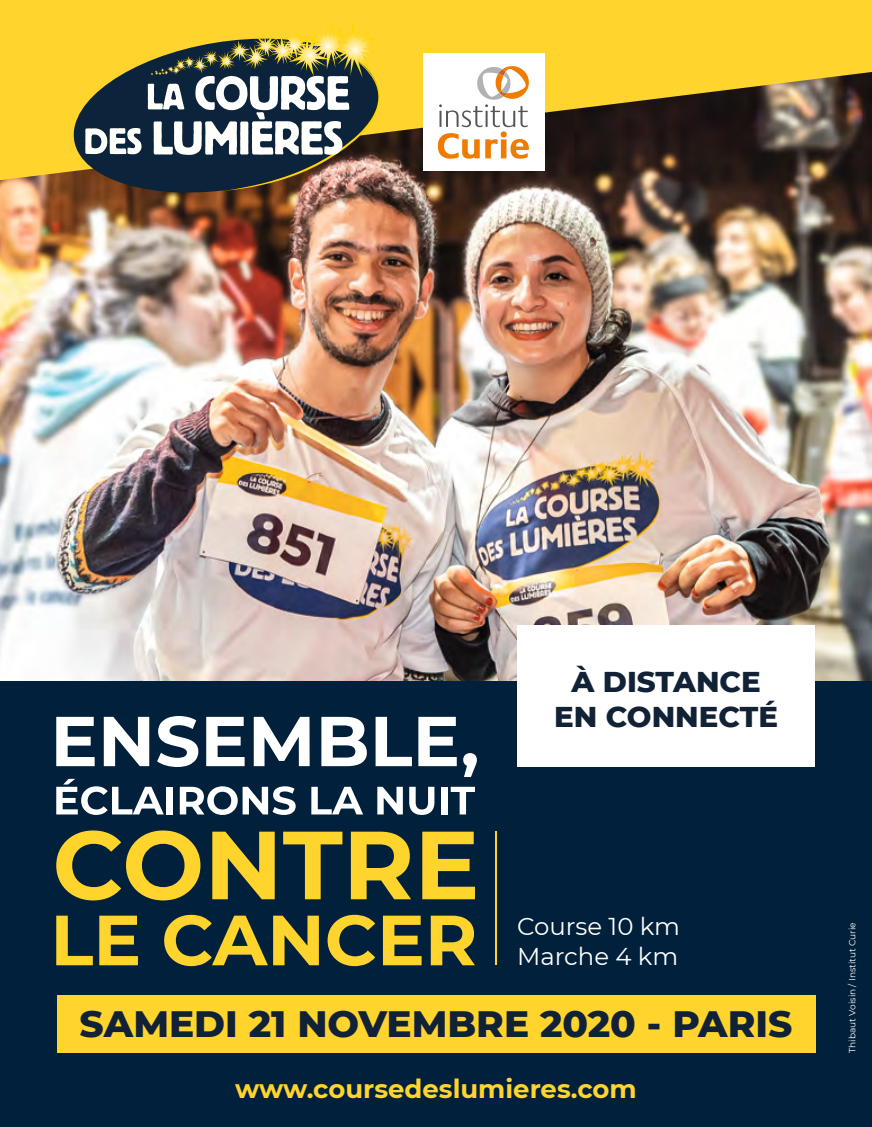
<style>
.page{position:relative;width:872px;height:1127px;background:#fff}
.page>*{position:absolute;margin:0;border:0;box-sizing:border-box;transform-origin:0 0}
.t1{font:800 37.5px "Montserrat";color:#112136}
.t2{font:800 29.25px/35.1px "Montserrat";color:#112136;text-align:center}
.t3{font:700 25.95px "Montserrat";color:#ffd42d}
.t4{font:24.3px/30.5px "Montserrat";color:#fff}
.t5{font:9px "Montserrat";color:#fff}
</style>
<div class="page">
<img style="left:0;top:180px;width:872px;height:501px">
<svg style="left:0;top:0;width:872px;height:180px;background:#bb9a2b"></svg>
<div style="left:0;top:681px;width:872px;height:446px;background:#00203b"></div>
<svg style="left:56px;top:717px;width:39px;height:49px"></svg>
<svg style="left:104px;top:717px;width:45px;height:49px"></svg>
<svg style="left:157px;top:716px;width:41px;height:51px"></svg>
<svg style="left:206px;top:717px;width:39px;height:49px"></svg>
<svg style="left:254px;top:717px;width:56px;height:49px"></svg>
<svg style="left:321px;top:717px;width:46px;height:49px"></svg>
<svg style="left:375px;top:717px;width:37px;height:49px"></svg>
<svg style="left:418px;top:717px;width:39px;height:49px"></svg>
<svg style="left:463px;top:753px;width:14px;height:24px"></svg>
<svg style="left:56px;top:779px;width:108px;height:36px"></svg>
<div style="left:167px;top:787px;width:6px;height:27px;background:#fff"></div>
<svg style="left:180px;top:786px;width:116px;height:29px"></svg>
<svg style="left:311px;top:787px;width:52px;height:27px"></svg>
<svg style="left:377px;top:787px;width:26px;height:27px"></svg>
<svg style="left:409px;top:787px;width:25px;height:28px"></svg>
<div style="left:441px;top:787px;width:6px;height:27px;background:#fff"></div>
<svg style="left:451px;top:787px;width:24px;height:27px"></svg>
<svg style="left:56px;top:830px;width:144px;height:70px"></svg>
<svg style="left:212px;top:831px;width:63px;height:68px"></svg>
<svg style="left:283px;top:831px;width:59px;height:68px"></svg>
<svg style="left:351px;top:831px;width:60px;height:68px"></svg>
<svg style="left:422px;top:831px;width:53px;height:68px"></svg>
<svg style="left:56px;top:915px;width:37px;height:50px"></svg>
<svg style="left:99px;top:915px;width:39px;height:50px"></svg>
<svg style="left:164px;top:915px;width:155px;height:51px"></svg>
<svg style="left:327px;top:915px;width:48px;height:51px"></svg>
<svg style="left:383px;top:915px;width:38px;height:50px"></svg>
<svg style="left:431px;top:915px;width:44px;height:50px"></svg>
<div style="left:57px;top:995px;width:758px;height:58px;background:#ffd42d"></div>
<svg style="left:68px;top:29px;width:317px;height:173px;background:#856f31"></svg>
<svg style="left:85px;top:128px;width:56px;height:26px"></svg>
<svg style="left:148px;top:21px;width:232px;height:170px"></svg>
<hr style="left:495px;top:831px;width:2px;height:134px;background:#ffd42d">
<div style="left:423px;top:53px;width:122px;height:117px;background:#fff"></div>
<svg style="left:438px;top:133px;width:59px;height:26px"></svg>
<div style="left:501px;top:139px;width:5px;height:19px;background:#ef7c00"></div>
<svg style="left:510px;top:139px;width:19px;height:20px"></svg>
<svg style="left:500px;top:131px;width:7px;height:7px"></svg>
<svg style="left:439px;top:66px;width:90px;height:61px"></svg>
<div style="left:517px;top:625px;width:298px;height:141px;background:#fff"></div>
<h2 class="t2" style="left:554px;top:662px;width:225px">À DISTANCE<br>EN CONNECTÉ</h2>
<h3 class="t4" style="left:517px;top:910px;width:164px">Course 10 km<br>Marche 4 km</h3>
<h1 class="t1" style="left:80px;top:996px;width:714px">SAMEDI 21 NOVEMBRE 2020 - PARIS</h1>
<h3 class="t3" style="left:235px;top:1070px;width:403px">www.coursedeslumieres.com</h3>
<p class="t5" style="left:846px;top:1053px;width:132px;rotate:-90deg">Thibaut Voisin / Institut Curie</p>
</div>
